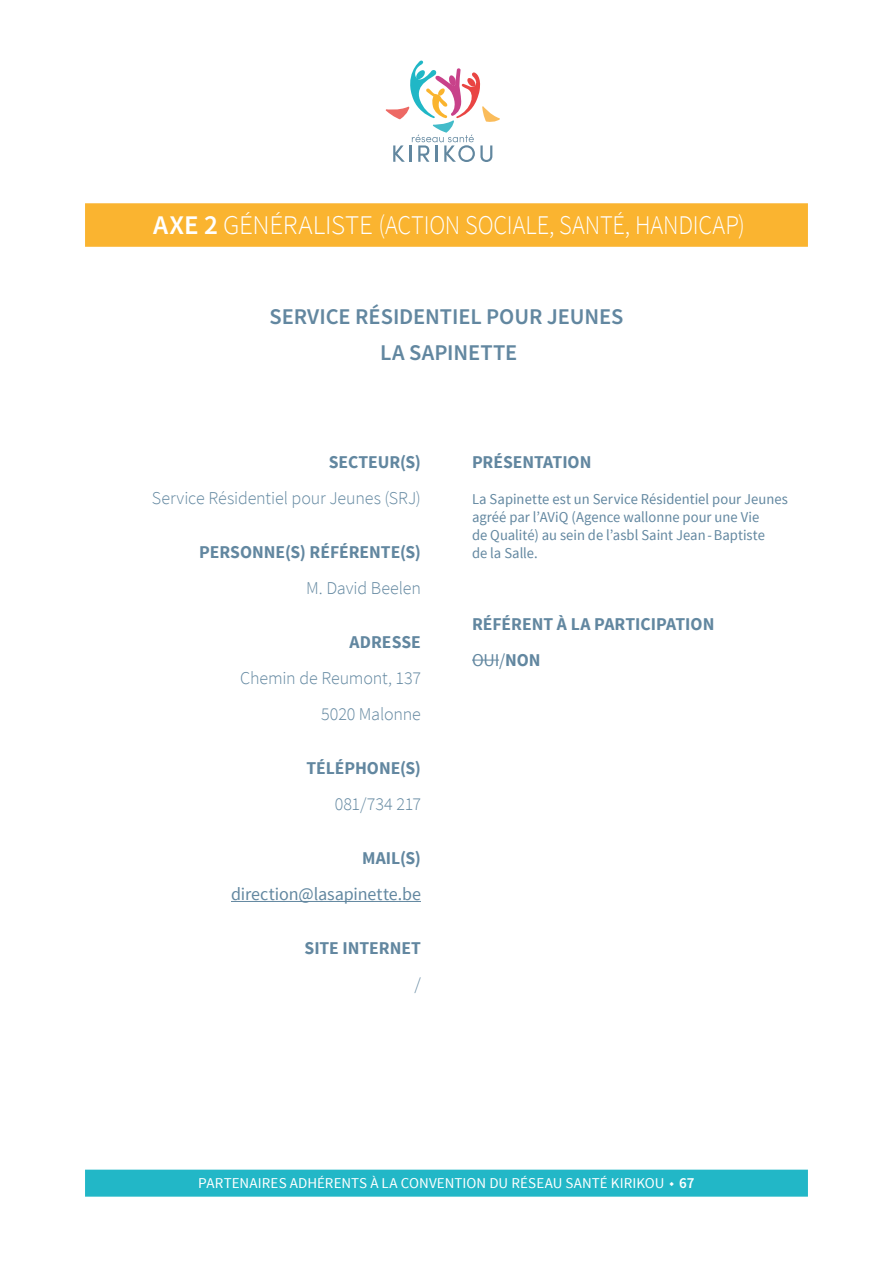
<style>
.page{position:relative;width:893px;height:1263px;background:#fff}
.page>*{position:absolute;margin:0;border:0;box-sizing:border-box;transform-origin:0 0}
.t1{font:300 27px "Source Sans Pro";letter-spacing:-.005em;color:#fff}
.t2{font:600 22.5px/36px "Source Sans Pro";letter-spacing:-.005em;color:#6287a0;text-align:center}
.t3{font:700 18px/36px "Source Sans Pro";color:#6287a0}
.t4{font:300 18px/36px "Source Sans Pro";letter-spacing:-.01em;color:#6287a0;text-align:right}
.t5{font:18px "Source Sans Pro";letter-spacing:-.005em;color:#6287a0}
.t6{font:15px/18px "Source Sans Pro";letter-spacing:.005em;color:#6287a0}
.t7{font:15px "Source Sans Pro";letter-spacing:.005em;color:#fff}
.s1{font-weight:600}
.s2{font-weight:400}
</style>
<div class="page">
<div style="left:85px;top:203px;width:723px;height:44px;background:#fab430"></div>
<div style="left:85px;top:1170px;width:723px;height:27px;background:#22b7c7"></div>
<hr style="left:231px;top:901px;width:190px;height:1px;background:#6287a0">
<svg style="left:472px;top:660px;width:27px;height:1px"></svg>
<svg style="left:386px;top:61px;width:114px;height:101px"></svg>
<h1 class="t1" style="left:153px;top:209px;width:593px"><span class="s1">AXE 2</span> GÉNÉRALISTE (ACTION SOCIALE, SANTÉ, HANDICAP)</h1>
<h2 class="t2" style="left:269px;top:299px;width:356px">SERVICE RÉSIDENTIEL POUR JEUNES<br>LA SAPINETTE</h2>
<p class="t3" style="left:329px;top:445px;width:94px">SECTEUR(S)</p>
<p class="t4" style="left:152px;top:480px;width:271px">Service Résidentiel pour Jeunes (SRJ)</p>
<p class="t3" style="left:199px;top:535px;width:223px">PERSONNE(S) RÉFÉRENTE(S)</p>
<p class="t4" style="left:306px;top:570px;width:116px">M. David Beelen</p>
<p class="t3" style="left:350px;top:625px;width:73px">ADRESSE</p>
<p class="t4" style="left:240px;top:660px;width:182px">Chemin de Reumont, 137<br>5020 Malonne</p>
<p class="t3" style="left:307px;top:751px;width:116px">TÉLÉPHONE(S)</p>
<p class="t4" style="left:335px;top:786px;width:88px">081/734 217</p>
<p class="t3" style="left:362px;top:841px;width:60px">MAIL(S)</p>
<p class="t5" style="left:231px;top:883px;width:191px">direction@lasapinette.be</p>
<p class="t3" style="left:305px;top:931px;width:118px">SITE INTERNET</p>
<p class="t4" style="left:415px;top:966px;width:8px">/</p>
<p class="t3" style="left:472px;top:445px;width:121px">PRÉSENTATION</p>
<p class="t6" style="left:472px;top:490px;width:317px">La Sapinette est un Service Résidentiel pour Jeunes agréé par l’AViQ (Agence wallonne pour une Vie<br>de Qualité) au sein de l’asbl Saint Jean-Baptiste<br>de la Salle.</p>
<p class="t3" style="left:472px;top:607px;width:244px">RÉFÉRENT À LA PARTICIPATION<br><span class="s2">OUI/</span>NON</p>
<p class="t7" style="left:198px;top:1174px;width:498px">PARTENAIRES ADHÉRENTS À LA CONVENTION DU RÉSEAU SANTÉ KIRIKOU ◆ <span class="s1">67</span></p>
</div>
